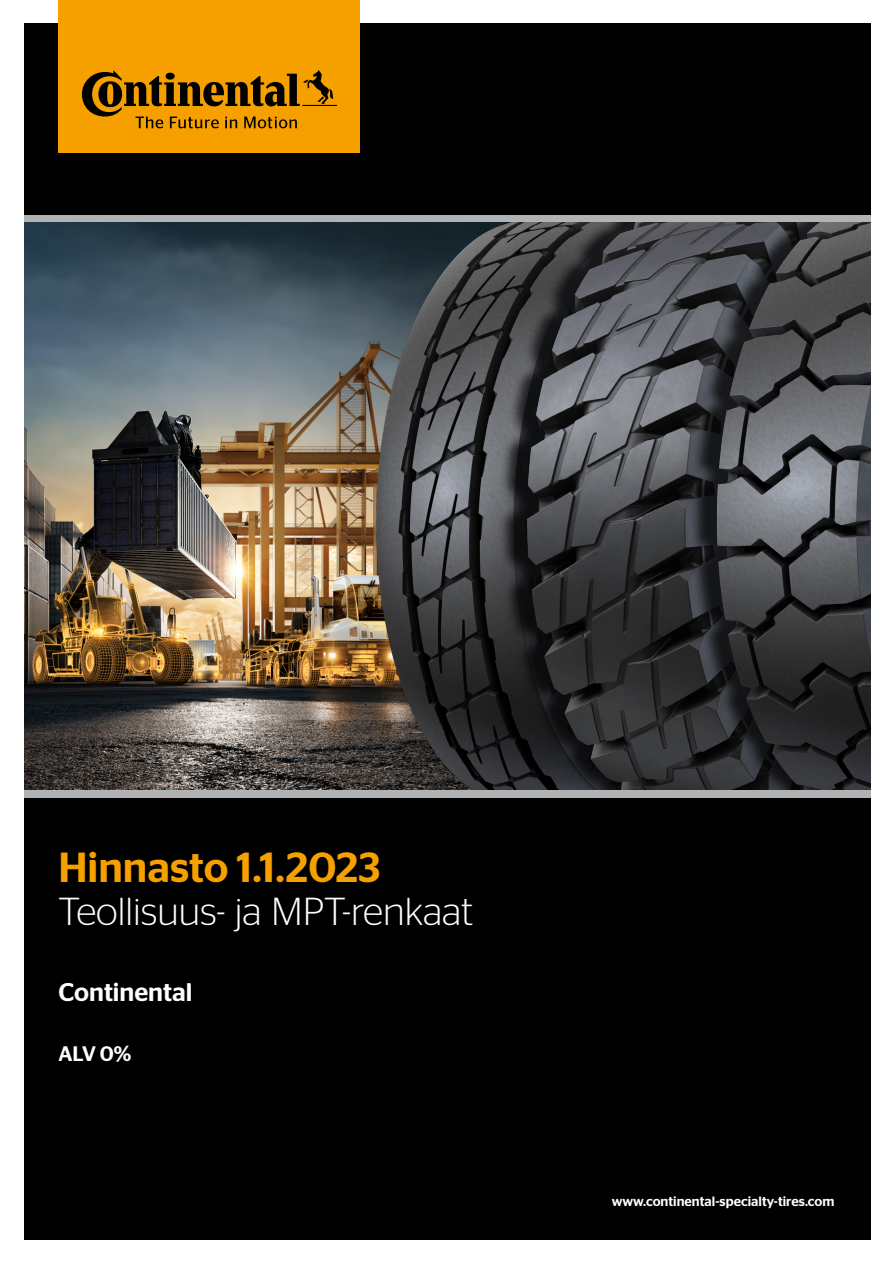
<style>
.page{position:relative;width:893px;height:1263px;background:#fff}
.page>*{position:absolute;margin:0;border:0;box-sizing:border-box;transform-origin:0 0}
.Headline_-_24_Pt{font:500 42px "Continental Stag Sans";color:#f6a000}
.Headline_-_24_Pt-2{font:300 39px "Continental Stag Sans";color:#fff}
.Subline{font:500 25.5px "Continental Stag Sans";color:#fff}
.Subline-2{font:500 21px "Continental Stag Sans";color:#fff}
.Copy{font:500 13.5px "Continental Stag Sans";color:#fff}
</style>
<div class="page">
<div style="left:25px;top:23px;width:846px;height:1216px;background:#000"></div>
<div style="left:25px;top:215px;width:846px;height:582px;background:#b1b2b3"></div>
<div style="left:58px;top:0;width:302px;height:152px;background:#f6a000"></div>
<svg style="left:82px;top:70px;width:255px;height:58px"></svg>
<img style="left:25px;top:222px;width:312px;height:568px">
<img style="left:337px;top:222px;width:160px;height:568px">
<img style="left:497px;top:222px;width:174px;height:568px">
<img style="left:671px;top:222px;width:200px;height:568px">
<p class="Headline_-_24_Pt" style="left:58px;top:843px;width:323px">Hinnasto 1.1.2023</p>
<p class="Headline_-_24_Pt-2" style="left:58px;top:890px;width:416px">Teollisuus- ja MPT-renkaat</p>
<p class="Subline" style="left:58px;top:978px;width:136px">Continental</p>
<p class="Subline-2" style="left:58px;top:1041px;width:74px">ALV 0%</p>
<p class="Copy" style="left:612px;top:1193px;width:224px">www.continental-specialty-tires.com</p>
</div>
